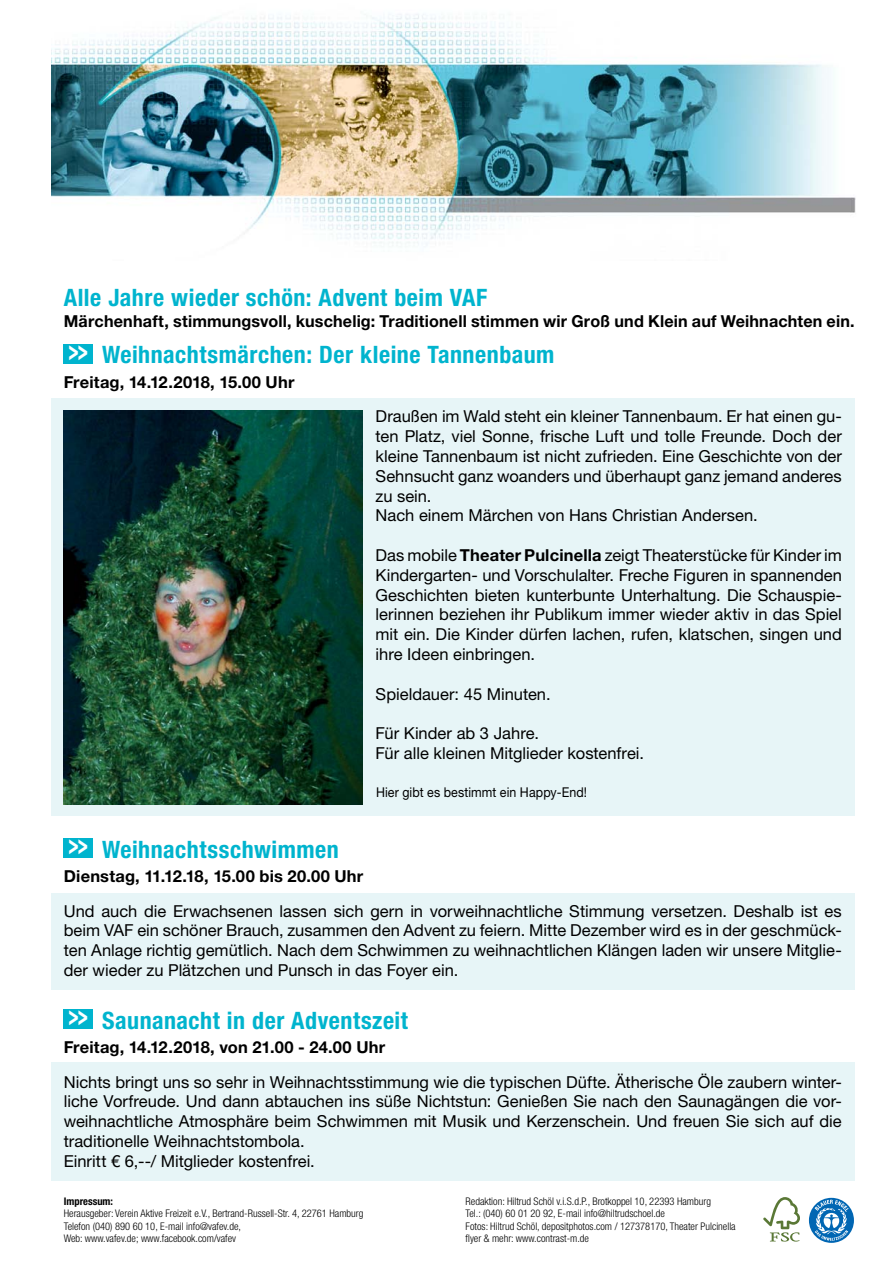
<style>
.page{position:relative;width:893px;height:1263px;background:#fff}
.page>*{position:absolute;margin:0;border:0;box-sizing:border-box;transform-origin:0 0}
.t1{font:700 condensed 24px "Helvetica Neue LT Std";letter-spacing:.02em;color:#00b4ce}
.t2{font:16.5px/19.8px "Helvetica Neue LT Std";color:#000}
.t3{font:700 16.5px "Helvetica Neue LT Std";letter-spacing:.01em;color:#000}
.t4{font:700 16.5px "Helvetica Neue LT Std";letter-spacing:-.01em;color:#000}
.t5{font:13.5px "Helvetica Neue LT Std";letter-spacing:.01em;color:#000;scale:.92 1}
.t6{font:300 condensed 10.5px/12.6px "Helvetica Neue LT Std";color:#000}
.t7{font:700 condensed 10.5px "Helvetica Neue LT Std";color:#000}
.s1{font-stretch:expanded;font-size:28.5px;color:#fff}
.s2{font-weight:700}
</style>
<div class="page">
<img style="left:51px;top:14px;width:805px;height:232px">
<div style="left:51px;top:398px;width:804px;height:417px;background:#e7f5f7"></div>
<div style="left:64px;top:344px;width:29px;height:19px;background:#00b4ce"></div>
<div style="left:51px;top:893px;width:804px;height:96px;background:#e7f5f7"></div>
<div style="left:64px;top:838px;width:29px;height:20px;background:#00b4ce"></div>
<div style="left:51px;top:1063px;width:804px;height:118px;background:#e7f5f7"></div>
<div style="left:64px;top:1009px;width:29px;height:20px;background:#00b4ce"></div>
<img style="left:64px;top:410px;width:299px;height:395px">
<svg style="left:809px;top:1198px;width:45px;height:45px"></svg>
<svg style="left:763px;top:1197px;width:37px;height:44px"></svg>
<h1 class="t1" style="left:64px;top:283px;width:425px">Alle Jahre wieder schön: Advent beim VAF</h1>
<p class="t3" style="left:64px;top:310px;width:792px">Märchenhaft, stimmungsvoll, kuschelig: Traditionell stimmen wir Groß und Klein auf Weihnachten ein.</p>
<h1 class="t1" style="left:68px;top:340px;width:487px"><span class="s1">&gt;&gt;</span> Weihnachtsmärchen: Der kleine Tannenbaum</h1>
<p class="t4" style="left:64px;top:372px;width:232px">Freitag, 14.12.2018, 15.00 Uhr</p>
<p class="t2" style="left:376px;top:406px;width:468px">Draußen im Wald steht ein kleiner Tannenbaum. Er hat einen gu&shy;ten Platz, viel Sonne, frische Luft und tolle Freunde. Doch der kleine Tannenbaum ist nicht zufrieden. Eine Geschichte von der Sehnsucht ganz woanders und überhaupt ganz jemand anderes zu sein.<br>Nach einem Märchen von Hans Christian Andersen.</p>
<p class="t2" style="left:376px;top:545px;width:468px;text-align:justify">Das mobile <span class="s2">Theater Pulcinella</span> zeigt Theaterstücke für Kinder im Kindergarten- und Vorschulalter. Freche Figuren in spannenden Geschichten bieten kunterbunte Unterhaltung. Die Schauspie&shy;lerinnen beziehen ihr Publikum immer wieder aktiv in das Spiel mit ein. Die Kinder dürfen lachen, rufen, klatschen, singen und ihre Ideen einbringen.</p>
<p class="t2" style="left:376px;top:684px;width:176px">Spieldauer: 45 Minuten.</p>
<p class="t2" style="left:376px;top:723px;width:270px">Für Kinder ab 3 Jahre.<br>Für alle kleinen Mitglieder kostenfrei.</p>
<p class="t5" style="left:376px;top:784px;width:231px">Hier gibt es bestimmt ein Happy-End!</p>
<h1 class="t1" style="left:68px;top:834px;width:272px"><span class="s1">&gt;&gt;</span> Weihnachtsschwimmen</h1>
<p class="t3" style="left:64px;top:866px;width:301px">Dienstag, 11.12.18, 15.00 bis 20.00 Uhr</p>
<p class="t2" style="left:64px;top:901px;width:780px;text-align:justify">Und auch die Erwachsenen lassen sich gern in vorweihnachtliche Stimmung versetzen. Deshalb ist es beim VAF ein schöner Brauch, zusammen den Advent zu feiern. Mitte Dezember wird es in der geschmück&shy;ten Anlage richtig gemütlich. Nach dem Schwimmen zu weihnachtlichen Klängen laden wir unsere Mitglie&shy;der wieder zu Plätzchen und Punsch in das Foyer ein.</p>
<h1 class="t1" style="left:68px;top:1005px;width:341px"><span class="s1">&gt;&gt;</span> Saunanacht in der Adventszeit</h1>
<p class="t3" style="left:64px;top:1037px;width:323px">Freitag, 14.12.2018, von 21.00 - 24.00 Uhr</p>
<p class="t2" style="left:64px;top:1072px;width:780px">Nichts bringt uns so sehr in Weihnachtsstimmung wie die typischen Düfte. Ätherische Öle zaubern winter&shy;liche Vorfreude. Und dann abtauchen ins süße Nichtstun: Genießen Sie nach den Saunagängen die vor&shy;weihnachtliche Atmosphäre beim Schwimmen mit Musik und Kerzenschein. Und freuen Sie sich auf die traditionelle Weihnachtstombola.<br>Einritt € 6,--/ Mitglieder kostenfrei.</p>
<p class="t7" style="left:64px;top:1194px;width:51px">Impressum:</p>
<p class="t6" style="left:64px;top:1207px;width:301px">Herausgeber: Verein Aktive Freizeit e.V., Bertrand-Russell-Str. 4, 22761 Hamburg<br>Telefon (040) 890 60 10, E-mail info@vafev.de,<br>Web: www.vafev.de; www.facebook.com/vafev</p>
<p class="t6" style="left:466px;top:1194px;width:272px">Redaktion: Hiltrud Schöl v.i.S.d.P., Brotkoppel 10, 22393 Hamburg<br>Tel.: (040) 60 01 20 92, E-mail info@hiltrudschoel.de<br>Fotos: Hiltrud Schöl, depositphotos.com / 127378170, Theater Pulcinella flyer &amp; mehr: www.contrast-m.de</p>
</div>
